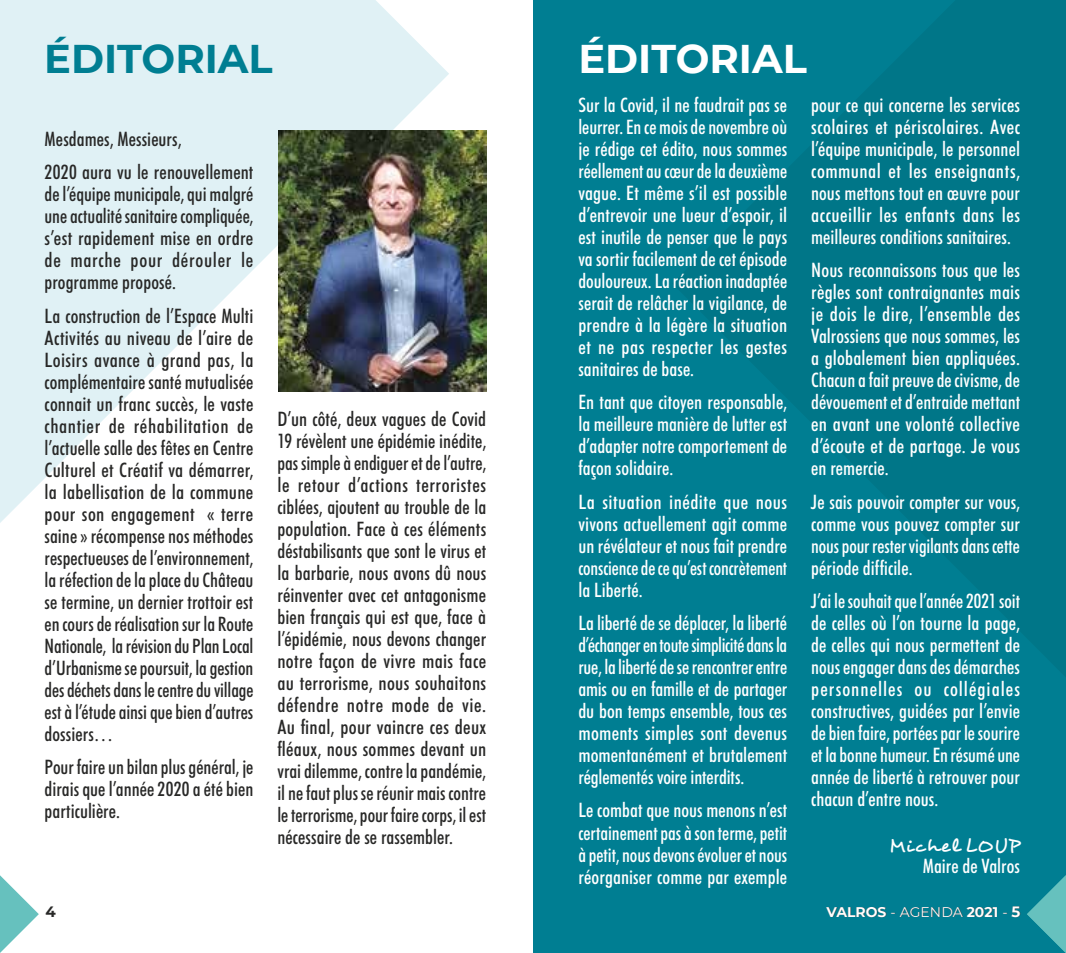
<style>
.page{position:relative;width:1066px;height:953px;background:#fff}
.page>*{position:absolute;margin:0;border:0;box-sizing:border-box;transform-origin:0 0}
.t1{font:700 40px "Montserrat";color:#007e92}
.t2{font:700 40px "Montserrat";color:#fff}
.t3{font:500 condensed 20px/22px "Futura BT";letter-spacing:.005em;color:#fff;text-align:justify}
.t4{font:500 condensed 20px/22px "Futura BT";letter-spacing:.005em;color:#282827;text-align:justify}
.t5{font:20px "Desyrel";letter-spacing:.045em;color:#fff}
.t6{font:700 15px "Montserrat";color:#282827}
.t7{font:700 14px "Montserrat";color:#fff}
.s1{font-weight:400}
.s2{font-size:15px}
</style>
<div class="page">
<svg style="left:0;top:0;width:449px;height:523px;fill:#e0f1f5"></svg>
<img style="left:278px;top:130px;width:208px;height:261px">
<div style="left:533px;top:0;width:533px;height:952px;background:#007e92"></div>
<svg style="left:0;top:875px;width:39px;height:77px"></svg>
<svg style="left:1027px;top:875px;width:39px;height:77px"></svg>
<h1 class="t1" style="left:44px;top:30px;width:230px">ÉDITORIAL</h1>
<p class="t4" style="left:45px;top:122px;width:210px;line-height:33.4px">Mesdames, Messieurs,<br>2020 aura vu le renouvellement</p>
<p class="t4" style="left:45px;top:183px;width:210px">de l’équipe municipale, qui malgré une actualité sanitaire compliquée, s’est rapidement mise en ordre de marche pour dérouler le programme proposé.</p>
<p class="t4" style="left:45px;top:304px;width:210px">La construction de l’Espace Multi Activités au niveau de l’aire de Loisirs avance à grand pas, la complémentaire santé mutualisée connait un franc succès, le vaste chantier de réhabilitation de l’actuelle salle des fêtes en Centre Culturel et Créatif va démarrer, la labellisation de la commune pour son engagement « terre saine» récompense nos méthodes respectueuses de l’environnement, la réfection de la place du Château se termine, un dernier trottoir est en cours de réalisation sur la Route Nationale, la révision du Plan Local d’Urbanisme se poursuit, la gestion des déchets dans le centre du village est à l’étude ainsi que bien d’autres dossiers…</p>
<p class="t4" style="left:45px;top:755px;width:210px">Pour faire un bilan plus général, je dirais que l’année 2020 a été bien particulière.</p>
<p class="t4" style="left:277px;top:407px;width:210px">D’un côté, deux vagues de Covid 19 révèlent une épidémie inédite, pas simple à endiguer et de l’autre, le retour d’actions terroristes ciblées, ajoutent au trouble de la population. Face à ces éléments déstabilisants que sont le virus et la barbarie, nous avons dû nous réinventer avec cet antagonisme bien français qui est que, face à l’épidémie, nous devons changer notre façon de vivre mais face au terrorisme, nous souhaitons défendre notre mode de vie.<br>Au final, pour vaincre ces deux fléaux, nous sommes devant un vrai dilemme, contre la pandémie, il ne faut plus se réunir mais contre le terrorisme, pour faire corps, il est nécessaire de se rassembler.</p>
<h1 class="t2" style="left:578px;top:30px;width:230px">ÉDITORIAL</h1>
<p class="t3" style="left:578px;top:93px;width:210px">Sur la Covid, il ne faudrait pas se leurrer. En ce mois de novembre où je rédige cet édito, nous sommes réellement au cœur de la deuxième vague. Et même s’il est possible d’entrevoir une lueur d’espoir, il est inutile de penser que le pays va sortir facilement de cet épisode douloureux. La réaction inadaptée serait de relâcher la vigilance, de prendre à la légère la situation et ne pas respecter les gestes sanitaires de base.</p>
<p class="t3" style="left:578px;top:391px;width:210px">En tant que citoyen responsable, la meilleure manière de lutter est d’adapter notre comportement de façon solidaire.</p>
<p class="t3" style="left:578px;top:490px;width:210px">La situation inédite que nous vivons actuellement agit comme un révélateur et nous fait prendre conscience de ce qu’est concrètement la Liberté.</p>
<p class="t3" style="left:578px;top:611px;width:210px">La liberté de se déplacer, la liberté d’échanger en toute simplicité dans la rue, la liberté de se rencontrer entre amis ou en famille et de partager du bon temps ensemble, tous ces moments simples sont devenus momentanément et brutalement réglementés voire interdits.</p>
<p class="t3" style="left:578px;top:799px;width:210px">Le combat que nous menons n’est certainement pas à son terme, petit à petit, nous devons évoluer et nous réorganiser comme par exemple</p>
<p class="t3" style="left:811px;top:93px;width:210px">pour ce qui concerne les services scolaires et périscolaires. Avec l’équipe municipale, le personnel communal et les enseignants, nous mettons tout en œuvre pour accueillir les enfants dans les meilleures conditions sanitaires.</p>
<p class="t3" style="left:811px;top:259px;width:210px">Nous reconnaissons tous que les règles sont contraignantes mais je dois le dire, l’ensemble des Valrossiens que nous sommes, les a globalement bien appliquées.<br>Chacun a fait preuve de civisme, de dévouement et d’entraide mettant en avant une volonté collective d’écoute et de partage. Je vous en remercie.</p>
<p class="t3" style="left:811px;top:490px;width:210px">Je sais pouvoir compter sur vous, comme vous pouvez compter sur nous pour rester vigilants dans cette période difficile.</p>
<p class="t3" style="left:811px;top:589px;width:210px">J’ai le souhait que l’année 2021 soit de celles où l’on tourne la page, de celles qui nous permettent de nous engager dans des démarches personnelles ou collégiales constructives, guidées par l’envie de bien faire, portées par le sourire et la bonne humeur. En résumé une année de liberté à retrouver pour chacun d’entre nous.</p>
<p class="t5" style="left:889px;top:832px;width:132px">Michel LOUP</p>
<p class="t3" style="left:923px;top:854px;width:99px">Maire de Valros</p>
<p class="t6" style="left:45px;top:900px;width:12px">4</p>
<p class="t7" style="left:826px;top:901px;width:195px">VALROS <span class="s1">- AGENDA</span> 2021 <span class="s1">-</span> <span class="s2">5</span></p>
</div>
